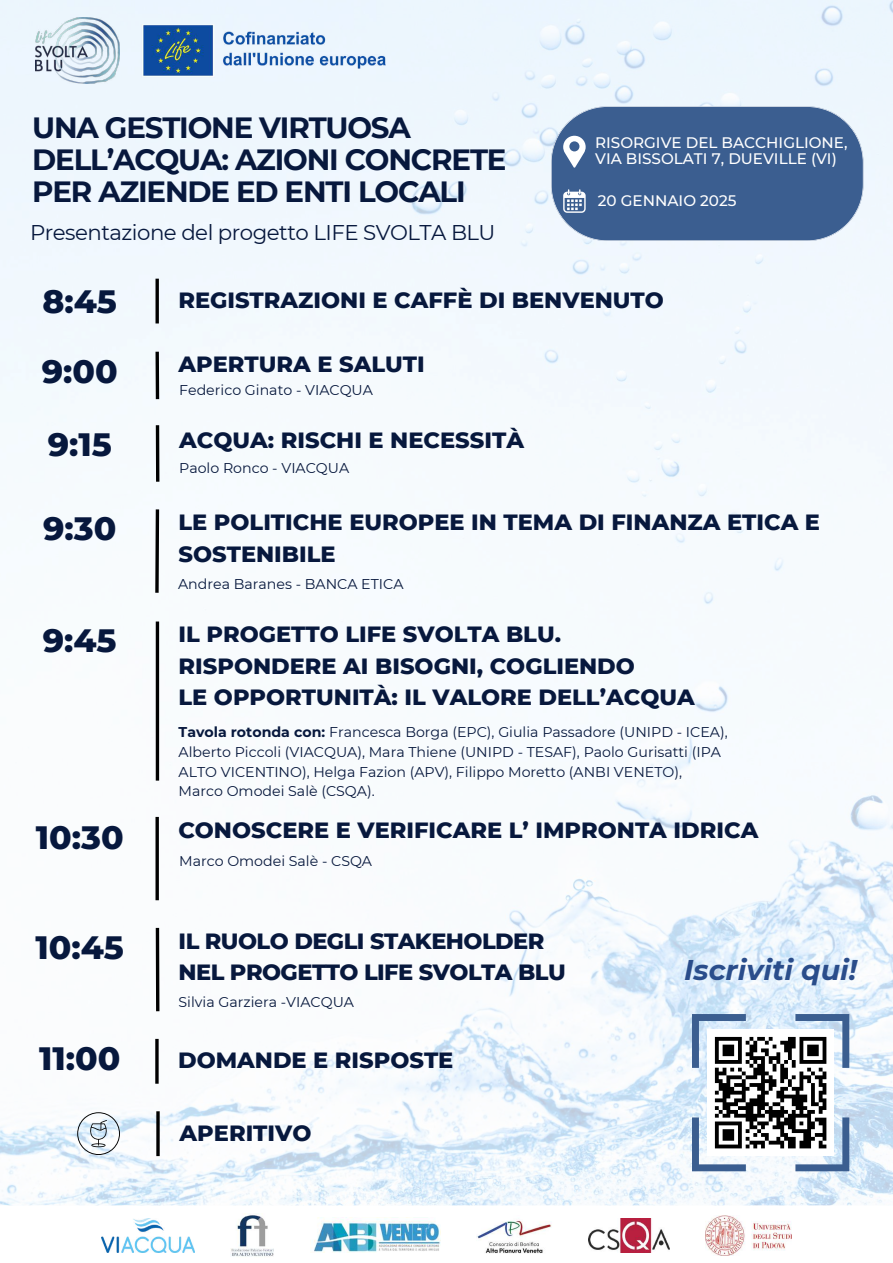
<style>
.page{position:relative;width:893px;height:1263px;background:#fff}
.page>*{position:absolute;margin:0;border:0;box-sizing:border-box;transform-origin:0 0}
.t1{font:800 33px "Montserrat";color:#07183d}
.t2{font:700 29.25px/32.1px "Montserrat";letter-spacing:-.04em;color:#07183d}
.t3{font:italic 700 28.5px "Montserrat";color:#2a4d8b}
.t4{font:800 22.5px/31.5px "Montserrat";color:#07183d}
.t5{font:800 22.5px/31.5px "Montserrat";letter-spacing:-.025em;color:#07183d}
.t6{font:21.3px "Montserrat";letter-spacing:-.025em;color:#07183d}
.t7{font:500 15.23px/16.2px "Montserrat";color:#fff}
.t8{font:14.17px/19.6px "Montserrat";color:#07183d}
.s1{font-weight:700}
</style>
<div class="page">
<img style="left:0;top:0;width:893px;height:1205px">
<svg style="left:7px;top:1205px;width:844px;height:51px"></svg>
<svg style="left:155px;top:817px;width:4px;height:83px"></svg>
<svg style="left:551px;top:106px;width:312px;height:135px;background:#4b6c9a"></svg>
<img style="left:705px;top:1215px;width:86px;height:40px">
<img style="left:101px;top:1219px;width:94px;height:33px">
<img style="left:310px;top:1218px;width:130px;height:35px">
<img style="left:476px;top:1215px;width:76px;height:40px">
<img style="left:588px;top:1219px;width:81px;height:33px">
<img style="left:230px;top:1213px;width:45px;height:44px">
<svg style="left:155px;top:279px;width:4px;height:44px"></svg>
<svg style="left:155px;top:1039px;width:4px;height:45px"></svg>
<svg style="left:77px;top:1112px;width:43px;height:43px"></svg>
<svg style="left:156px;top:1111px;width:4px;height:45px"></svg>
<svg style="left:154px;top:422px;width:7px;height:63px"></svg>
<svg style="left:154px;top:506px;width:7px;height:90px"></svg>
<hr style="left:156px;top:621px;width:3px;height:160px;background:#000">
<svg style="left:154px;top:924px;width:7px;height:90px"></svg>
<svg style="left:154px;top:348px;width:7px;height:54px"></svg>
<img style="left:35px;top:17px;width:84px;height:67px">
<img style="left:141px;top:24px;width:269px;height:53px">
<svg style="left:692px;top:1014px;width:157px;height:157px"></svg>
<h2 class="t2" style="left:32px;top:112px;width:476px">UNA GESTIONE VIRTUOSA<br>DELL’ACQUA: AZIONI CONCRETE<br>PER AZIENDE ED ENTI LOCALI</h2>
<h3 class="t6" style="left:30px;top:220px;width:467px">Presentazione del progetto LIFE SVOLTA BLU</h3>
<p class="t7" style="left:595px;top:135px;width:254px">RISORGIVE DEL BACCHIGLIONE,<br>VIA BISSOLATI 7, DUEVILLE (VI)</p>
<p class="t7" style="left:598px;top:192px;width:140px">20 GENNAIO 2025</p>
<h1 class="t1" style="left:42px;top:281px;width:76px">8:45</h1>
<h3 class="t4" style="left:178px;top:284px;width:487px">REGISTRAZIONI E CAFFÈ DI BENVENUTO</h3>
<h1 class="t1" style="left:42px;top:351px;width:77px">9:00</h1>
<h3 class="t4" style="left:179px;top:348px;width:248px">APERTURA E SALUTI</h3>
<p class="t8" style="left:179px;top:380px;width:195px">Federico Ginato - VIACQUA</p>
<h1 class="t1" style="left:48px;top:424px;width:66px">9:15</h1>
<h3 class="t4" style="left:179px;top:424px;width:346px">ACQUA: RISCHI E NECESSITÀ</h3>
<p class="t8" style="left:179px;top:458px;width:172px">Paolo Ronco - VIACQUA</p>
<h1 class="t1" style="left:43px;top:508px;width:75px">9:30</h1>
<h3 class="t4" style="left:179px;top:506px;width:643px">LE POLITICHE EUROPEE IN TEMA DI FINANZA ETICA E<br>SOSTENIBILE</h3>
<p class="t8" style="left:178px;top:574px;width:227px">Andrea Baranes - BANCA ETICA</p>
<h1 class="t1" style="left:43px;top:620px;width:75px">9:45</h1>
<h3 class="t4" style="left:179px;top:618px;width:518px">IL PROGETTO LIFE SVOLTA BLU.<br>RISPONDERE AI BISOGNI, COGLIENDO<br>LE OPPORTUNITÀ: IL VALORE DELL’ACQUA</h3>
<p class="t8" style="left:179px;top:722px;width:550px"><span class="s1">Tavola rotonda con:</span> Francesca Borga (EPC), Giulia Passadore (UNIPD - ICEA), Alberto Piccoli (VIACQUA), Mara Thiene (UNIPD - TESAF), Paolo Gurisatti (IPA ALTO VICENTINO), Helga Fazion (APV), Filippo Moretto (ANBI VENETO), Marco Omodei Salè (CSQA).</p>
<h1 class="t1" style="left:36px;top:816px;width:89px">10:30</h1>
<h3 class="t4" style="left:178px;top:814px;width:581px">CONOSCERE E VERIFICARE L’ IMPRONTA IDRICA</h3>
<p class="t8" style="left:179px;top:851px;width:194px">Marco Omodei Salè - CSQA</p>
<h1 class="t1" style="left:36px;top:927px;width:90px">10:45</h1>
<h3 class="t5" style="left:179px;top:925px;width:389px">IL RUOLO DEGLI STAKEHOLDER<br>NEL PROGETTO LIFE SVOLTA BLU</h3>
<p class="t8" style="left:179px;top:992px;width:177px">Silvia Garziera -VIACQUA</p>
<h1 class="t1" style="left:39px;top:1038px;width:83px">11:00</h1>
<h3 class="t4" style="left:178px;top:1044px;width:277px">DOMANDE E RISPOSTE</h3>
<h3 class="t4" style="left:180px;top:1117px;width:133px">APERITIVO</h3>
<h3 class="t3" style="left:684px;top:952px;width:174px">Iscriviti qui!</h3>
</div>
